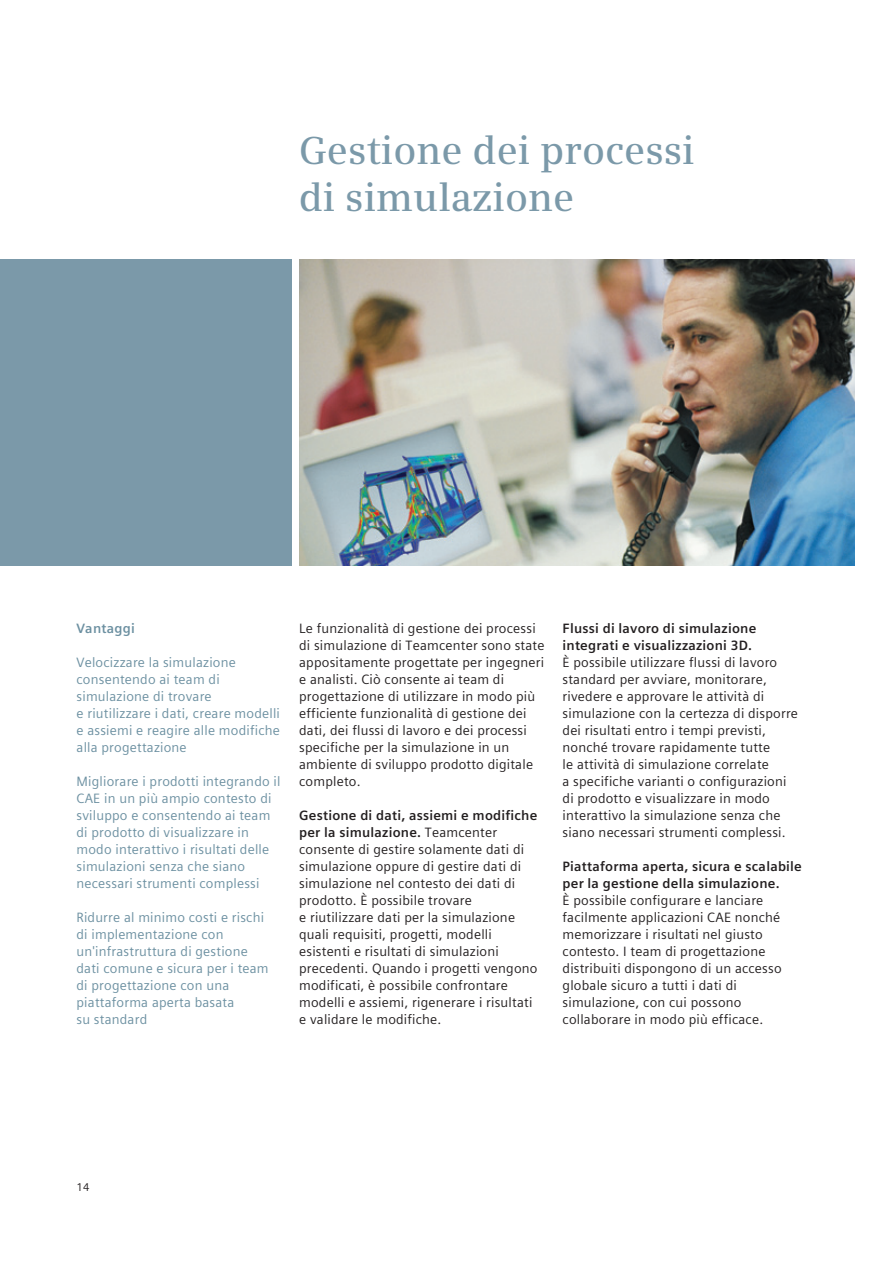
<style>
.page{position:relative;width:893px;height:1263px;background:#fff}
.page>*{position:absolute;margin:0;border:0;box-sizing:border-box;transform-origin:0 0}
._01__Headline__26pt{font:600 39px/46.8px "Siemens Serif";color:#7b99a9}
._04__Copy___9pt_4mm{font:13.5px/17px "Siemens Sans Global";letter-spacing:.015em;color:#231f20}
._05__Marginal_notes{font:13.5px/17px "Siemens Sans Global";letter-spacing:.015em;color:#6c90a1}
._05__Marginal_notes-2{font:700 13.5px "Siemens Sans Global";letter-spacing:.015em;color:#6c90a1}
.t1{font:11.25px "Siemens Sans";color:#231f20}
.s1{font-weight:700}
</style>
<div class="page">
<img style="left:299px;top:259px;width:556px;height:306px">
<div style="left:0;top:259px;width:291px;height:306px;background:#7b99a9"></div>
<p class="_01__Headline__26pt" style="left:299px;top:127px;width:397px">Gestione dei processi di simulazione</p>
<p class="_05__Marginal_notes-2" style="left:77px;top:618px;width:60px">Vantaggi</p>
<p class="_05__Marginal_notes" style="left:77px;top:654px;width:205px">Velocizzare la simulazione consentendo ai team di simulazione di trovare<br>e riutilizzare i dati, creare modelli e assiemi e reagire alle modifiche alla progettazione</p>
<p class="_05__Marginal_notes" style="left:77px;top:773px;width:205px">Migliorare i prodotti integrando il<br>CAE in un più ampio contesto di sviluppo e consentendo ai team di prodotto di visualizzare in modo interattivo i risultati delle simulazioni senza che siano necessari strumenti complessi</p>
<p class="_05__Marginal_notes" style="left:77px;top:909px;width:194px">Ridurre al minimo costi e rischi di implementazione con un'infrastruttura di gestione dati comune e sicura per i team di progettazione con una piattaforma aperta basata<br>su standard</p>
<p class="_04__Copy___9pt_4mm" style="left:299px;top:620px;width:247px">Le funzionalità di gestione dei processi di simulazione di Teamcenter sono state appositamente progettate per ingegneri e analisti. Ciò consente ai team di progettazione di utilizzare in modo più efficiente funzionalità di gestione dei dati, dei flussi di lavoro e dei processi specifiche per la simulazione in un ambiente di sviluppo prodotto digitale completo.</p>
<p class="_04__Copy___9pt_4mm" style="left:299px;top:807px;width:240px"><span class="s1">Gestione di dati, assiemi e modifiche per la simulazione.</span> Teamcenter consente di gestire solamente dati di simulazione oppure di gestire dati di simulazione nel contesto dei dati di prodotto. È possibile trovare<br>e riutilizzare dati per la simulazione quali requisiti, progetti, modelli esistenti e risultati di simulazioni precedenti. Quando i progetti vengono modificati, è possibile confrontare modelli e assiemi, rigenerare i risultati e validare le modifiche.</p>
<p class="_04__Copy___9pt_4mm" style="left:563px;top:620px;width:237px"><span class="s1">Flussi di lavoro di simulazione integrati e visualizzazioni 3D.<br></span>È possibile utilizzare flussi di lavoro standard per avviare, monitorare, rivedere e approvare le attività di simulazione con la certezza di disporre dei risultati entro i tempi previsti, nonché trovare rapidamente tutte<br>le attività di simulazione correlate<br>a specifiche varianti o configurazioni di prodotto e visualizzare in modo interattivo la simulazione senza che siano necessari strumenti complessi.</p>
<p class="_04__Copy___9pt_4mm" style="left:563px;top:858px;width:241px"><span class="s1">Piattaforma aperta, sicura e scalabile per la gestione della simulazione.<br></span>È possibile configurare e lanciare facilmente applicazioni CAE nonché memorizzare i risultati nel giusto contesto. I team di progettazione distribuiti dispongono di un accesso globale sicuro a tutti i dati di simulazione, con cui possono collaborare in modo più efficace.</p>
<p class="t1" style="left:77px;top:1180px;width:15px">14</p>
</div>
